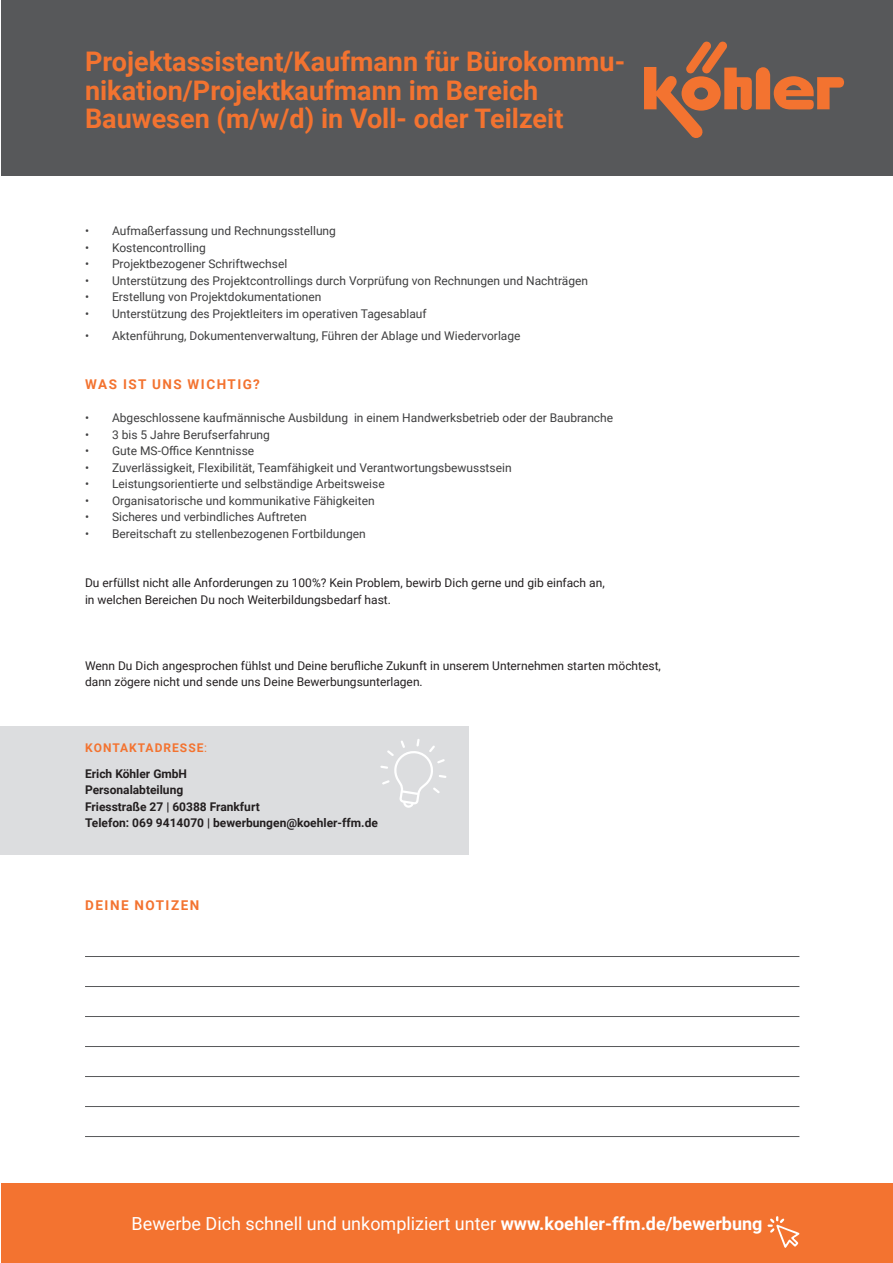
<style>
.page{position:relative;width:893px;height:1263px;background:#fff}
.page>*{position:absolute;margin:0;border:0;box-sizing:border-box;transform-origin:0 0}
.t1{font:700 27px/28.5px "Roboto";color:#f37330}
.t2{font:18px "Roboto";color:#fff}
.t3{font:700 13.5px "Roboto";letter-spacing:.11em;color:#f37330}
.t4{font:12px "Roboto";color:#3e3e3f}
.t5{font:12px/16.5px "Roboto";color:#231f20}
.t6{font:700 12px/16.5px "Roboto";color:#231f20}
.t7{font:700 12px/25.5px "Roboto";letter-spacing:.025em;color:#231f20}
.s1{color:#f37330}
.s2{font-weight:400;color:#f37330}
.s3{font-weight:700}
</style>
<div class="page">
<div style="left:1px;top:0;width:892px;height:175px;background:#57585a"></div>
<svg style="left:644px;top:42px;width:200px;height:96px"></svg>
<div style="left:1px;top:1183px;width:892px;height:80px;background:#f37330"></div>
<svg style="left:768px;top:1216px;width:32px;height:32px"></svg>
<div style="left:0;top:726px;width:468px;height:129px;background:#dcdddf"></div>
<svg style="left:380px;top:739px;width:66px;height:69px"></svg>
<hr style="left:85px;top:956px;width:714px;height:1px;background:#57585a">
<hr style="left:85px;top:986px;width:714px;height:1px;background:#57585a">
<hr style="left:85px;top:1016px;width:714px;height:1px;background:#57585a">
<hr style="left:85px;top:1046px;width:714px;height:1px;background:#57585a">
<hr style="left:85px;top:1076px;width:714px;height:1px;background:#57585a">
<hr style="left:85px;top:1106px;width:714px;height:1px;background:#57585a">
<hr style="left:85px;top:1136px;width:714px;height:1px;background:#57585a">
<h1 class="t1" style="left:85px;top:47px;width:542px">Projektassistent/Kaufmann für Bürokommu&shy;nikation/Projektkaufmann im Bereich<br>Bauwesen (m/w/d) in Voll- oder Teilzeit</h1>
<p class="t4" style="left:85px;top:223px;width:252px">• Aufmaßerfassung und Rechnungsstellung</p>
<p class="t4" style="left:85px;top:239px;width:122px">• Kostencontrolling</p>
<p class="t4" style="left:85px;top:256px;width:204px">• Projektbezogener Schriftwechsel</p>
<p class="t4" style="left:85px;top:272px;width:505px">• Unterstützung des Projektcontrollings durch Vorprüfung von Rechnungen und Nachträgen</p>
<p class="t4" style="left:85px;top:289px;width:238px">• Erstellung von Projektdokumentationen</p>
<p class="t4" style="left:85px;top:305px;width:343px">• Unterstützung des Projektleiters im operativen Tagesablauf</p>
<p class="t4" style="left:85px;top:327px;width:437px">• Aktenführung, Dokumentenverwaltung, Führen der Ablage und Wiedervorlage</p>
<p class="t3" style="left:85px;top:375px;width:176px">WAS IST UNS WICHTIG?</p>
<p class="t4" style="left:85px;top:409px;width:530px">• Abgeschlossene kaufmännische Ausbildung in einem Handwerksbetrieb oder der Baubranche</p>
<p class="t4" style="left:85px;top:426px;width:186px">• 3 bis 5 Jahre Berufserfahrung</p>
<p class="t4" style="left:85px;top:442px;width:171px">• Gute MS-Office Kenntnisse</p>
<p class="t4" style="left:85px;top:459px;width:428px">• Zuverlässigkeit, Flexibilität, Teamfähigkeit und Verantwortungsbewusstsein</p>
<p class="t4" style="left:85px;top:475px;width:301px">• Leistungsorientierte und selbständige Arbeitsweise</p>
<p class="t4" style="left:85px;top:492px;width:291px">• Organisatorische und kommunikative Fähigkeiten</p>
<p class="t4" style="left:85px;top:508px;width:223px">• Sicheres und verbindliches Auftreten</p>
<p class="t4" style="left:85px;top:525px;width:282px">• Bereitschaft zu stellenbezogenen Fortbildungen</p>
<p class="t5" style="left:85px;top:574px;width:521px">Du erfüllst nicht alle Anforderungen zu 100%? Kein Problem, bewirb Dich gerne und gib einfach an, in welchen Bereichen Du noch Weiterbildungsbedarf hast.</p>
<p class="t5" style="left:85px;top:657px;width:577px">Wenn Du Dich angesprochen fühlst und Deine berufliche Zukunft in unserem Unternehmen starten möchtest, dann zögere nicht und sende uns Deine Bewerbungsunterlagen.</p>
<p class="t7" style="left:85px;top:735px;width:124px"><span class="s1">KONTAKTADRESSE</span><span class="s2">:<br></span>Erich Köhler GmbH</p>
<p class="t6" style="left:85px;top:781px;width:294px">Personalabteilung<br>Friesstraße 27 | 60388 Frankfurt<br>Telefon: 069 9414070 | bewerbungen@koehler-ffm.de</p>
<p class="t3" style="left:85px;top:895px;width:116px">DEINE NOTIZEN</p>
<h2 class="t2" style="left:132px;top:1211px;width:632px">Bewerbe Dich schnell und unkompliziert unter <span class="s3">www.koehler-ffm.de/bewerbung</span></h2>
</div>
